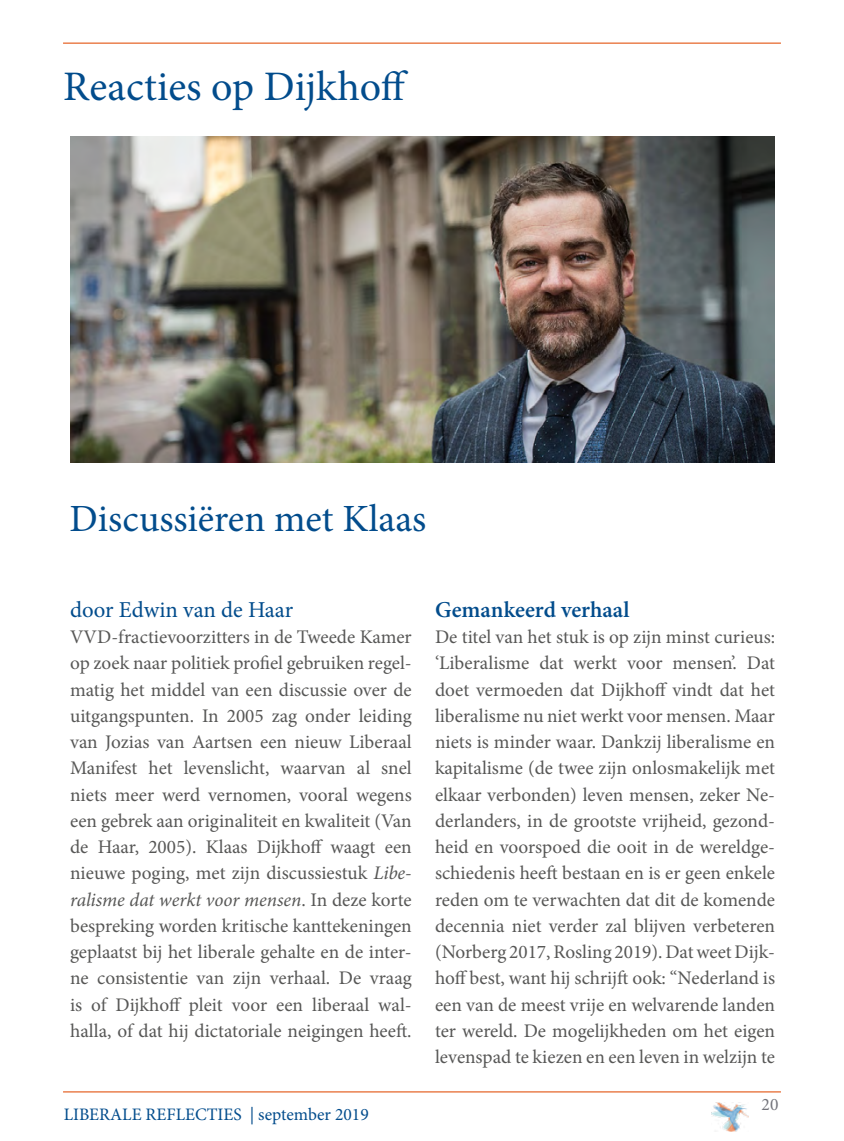
<style>
.page{position:relative;width:844px;height:1141px;background:#fff}
.page>*{position:absolute;margin:0;border:0;box-sizing:border-box;transform-origin:0 0}
.t1{font:42px "Minion Pro";color:#024c8c}
.t2{font:38.5px "Minion Pro";color:#024c8c}
.t3{font:22.75px "Minion Pro";color:#024c8c}
.t4{font:600 22.75px "Minion Pro";color:#024c8c}
.t5{font:19.25px/26.2px "Minion Pro";color:#575756;text-align:justify}
.t6{font:17.5px "Minion Pro";color:#024c8c}
.t7{font:17.5px "Minion Pro";color:#73747b}
.s1{font-style:italic}
.s2{font-size:19.07px}
</style>
<div class="page">
<hr style="left:63px;top:43px;width:717px;height:1px;background:#e76e35">
<hr style="left:63px;top:1091px;width:717px;height:2px;background:#e76e35">
<img style="left:711px;top:1102px;width:37px;height:30px">
<img style="left:70px;top:137px;width:704px;height:325px">
<h1 class="t1" style="left:63px;top:58px;width:346px">Reacties op Dijkhoff</h1>
<h2 class="t2" style="left:69px;top:493px;width:358px">Discussiëren met Klaas</h2>
<p class="t3" style="left:70px;top:594px;width:224px">door Edwin van de Haar</p>
<p class="t5" style="left:70px;top:624px;width:343px">VVD-fractievoorzitters in de Tweede Kamer op zoek naar politiek profiel gebruiken regel&shy;matig het middel van een discussie over de uitgangspunten. In 2005 zag onder leiding van Jozias van Aartsen een nieuw Liberaal Manifest het levenslicht, waarvan al snel niets meer werd vernomen, vooral wegens een gebrek aan originaliteit en kwaliteit (Van de Haar, 2005). Klaas Dijkhoff waagt een nieuwe poging, met zijn discussiestuk <span class="s1">Libe&shy;ralisme dat werkt voor mensen</span>. In deze korte bespreking worden kritische kanttekeningen geplaatst bij het liberale gehalte en de inter&shy;ne consistentie van zijn verhaal. De vraag is of Dijkhoff pleit voor een liberaal wal&shy;halla, of dat hij dictatoriale neigingen heeft.</p>
<p class="t6" style="left:64px;top:1102px;width:306px">LIBERALE REFLECTIES | september 2019</p>
<p class="t4" style="left:435px;top:594px;width:196px">Gemankeerd verhaal</p>
<p class="t5" style="left:435px;top:624px;width:341px">De titel van het stuk is op zijn minst curieus: ‘Liberalisme dat werkt voor mensen’. Dat doet vermoeden dat Dijkhoff vindt dat het liberalisme nu niet werkt voor mensen. Maar niets is minder waar. Dankzij liberalisme en kapitalisme (de twee zijn onlosmakelijk met elkaar verbonden) leven mensen, zeker Ne&shy;derlanders, in de grootste vrijheid, gezond&shy;heid en voorspoed die ooit in de wereldge&shy;schiedenis heeft bestaan en is er geen enkele reden om te verwachten dat dit de komende decennia niet verder zal blijven verbeteren (Norberg 2017, Rosling 2019). Dat weet Dijk&shy;hoff best, want hij schrijft ook: <span class="s2">‘‘</span>Nederland is een van de meest vrije en welvarende landen ter wereld. De mogelijkheden om het eigen levenspad te kiezen en een leven in welzijn te</p>
<p class="t7" style="left:761px;top:1093px;width:18px">20</p>
</div>
